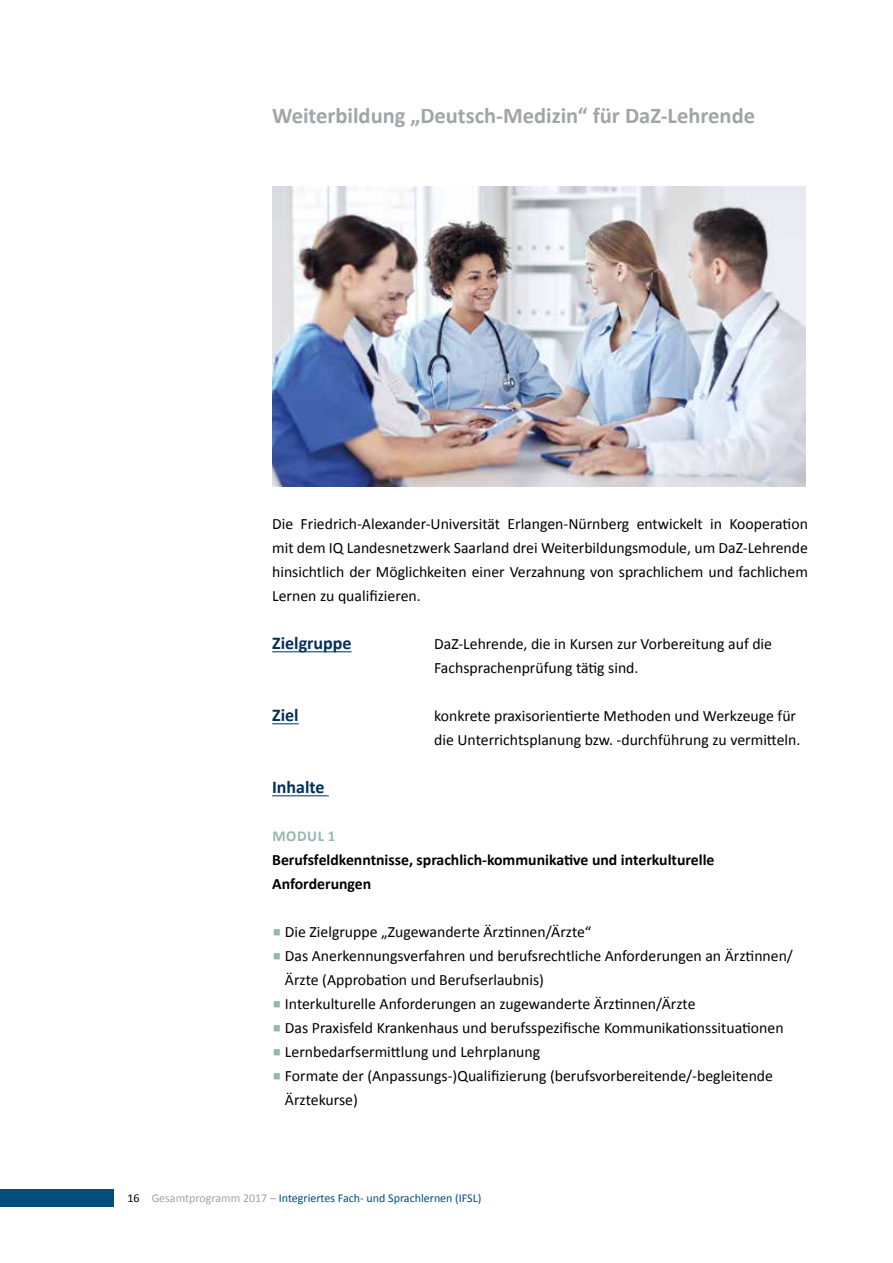
<style>
.page{position:relative;width:893px;height:1263px;background:#fff}
.page>*{position:absolute;margin:0;border:0;box-sizing:border-box;transform-origin:0 0}
.t1{font:700 22.5px "Calibri";color:#a1a5a7}
.t2{font:700 18px "Calibri";color:#00305d}
.t3{font:15.75px/24px "Calibri";color:#000}
.t4{font:700 15.75px/24px "Calibri";color:#000}
.t5{font:700 15.15px "Calibri";letter-spacing:.04em;color:#95b7b3}
.t6{font:12px "Calibri";color:#014d7d}
.s1{color:#000}
.s2{color:#a1a5a7}
</style>
<div class="page">
<div style="left:0;top:1190px;width:113px;height:17px;background:#014d7d"></div>
<hr style="left:272px;top:651px;width:80px;height:1px;background:#00305d">
<svg style="left:272px;top:723px;width:27px;height:1px"></svg>
<hr style="left:272px;top:795px;width:57px;height:1px;background:#00305d">
<img style="left:273px;top:187px;width:533px;height:300px">
<h1 class="t1" style="left:272px;top:102px;width:484px">Weiterbildung „Deutsch-Medizin“ für DaZ-Lehrende</h1>
<p class="t3" style="left:272px;top:511px;width:537px;text-align:justify">Die Friedrich-Alexander-Universität Erlangen-Nürnberg entwickelt in Kooperation mit dem IQ Landesnetzwerk Saarland drei Weiterbildungsmodule, um DaZ-Lehrende hinsichtlich der Möglichkeiten einer Verzahnung von sprachlichem und fachlichem Lernen zu qualifizieren.</p>
<p class="t2" style="left:272px;top:632px;width:81px">Zielgruppe</p>
<p class="t3" style="left:434px;top:631px;width:339px">DaZ-Lehrende, die in Kursen zur Vorbereitung auf die<br>Fachsprachenprüfung tätig sind.</p>
<p class="t2" style="left:272px;top:704px;width:28px">Ziel</p>
<p class="t3" style="left:434px;top:703px;width:368px">konkrete praxisorientierte Methoden und Werkzeuge für die Unterrichtsplanung bzw. -durchführung zu vermitteln.</p>
<p class="t2" style="left:272px;top:776px;width:54px">Inhalte</p>
<p class="t5" style="left:272px;top:826px;width:65px">MODUL 1</p>
<p class="t4" style="left:272px;top:847px;width:444px">Berufsfeldkenntnisse, sprachlich-kommunikative und interkulturelle<br>Anforderungen</p>
<p class="t3" style="left:285px;top:919px;width:510px">Die Zielgruppe „Zugewanderte Ärztinnen/Ärzte“<br>Das Anerkennungsverfahren und berufsrechtliche Anforderungen an Ärztinnen/ Ärzte (Approbation und Berufserlaubnis)<br>Interkulturelle Anforderungen an zugewanderte Ärztinnen/Ärzte<br>Das Praxisfeld Krankenhaus und berufsspezifische Kommunikationssituationen Lernbedarfsermittlung und Lehrplanung<br>Formate der (Anpassungs-)Qualifizierung (berufsvorbereitende/-begleitende Ärztekurse)</p>
<p class="t6" style="left:128px;top:1190px;width:355px"><span class="s1">16</span> <span class="s2">Gesamtprogramm 2017 –</span> Integriertes Fach- und Sprachlernen (IFSL)</p>
</div>
